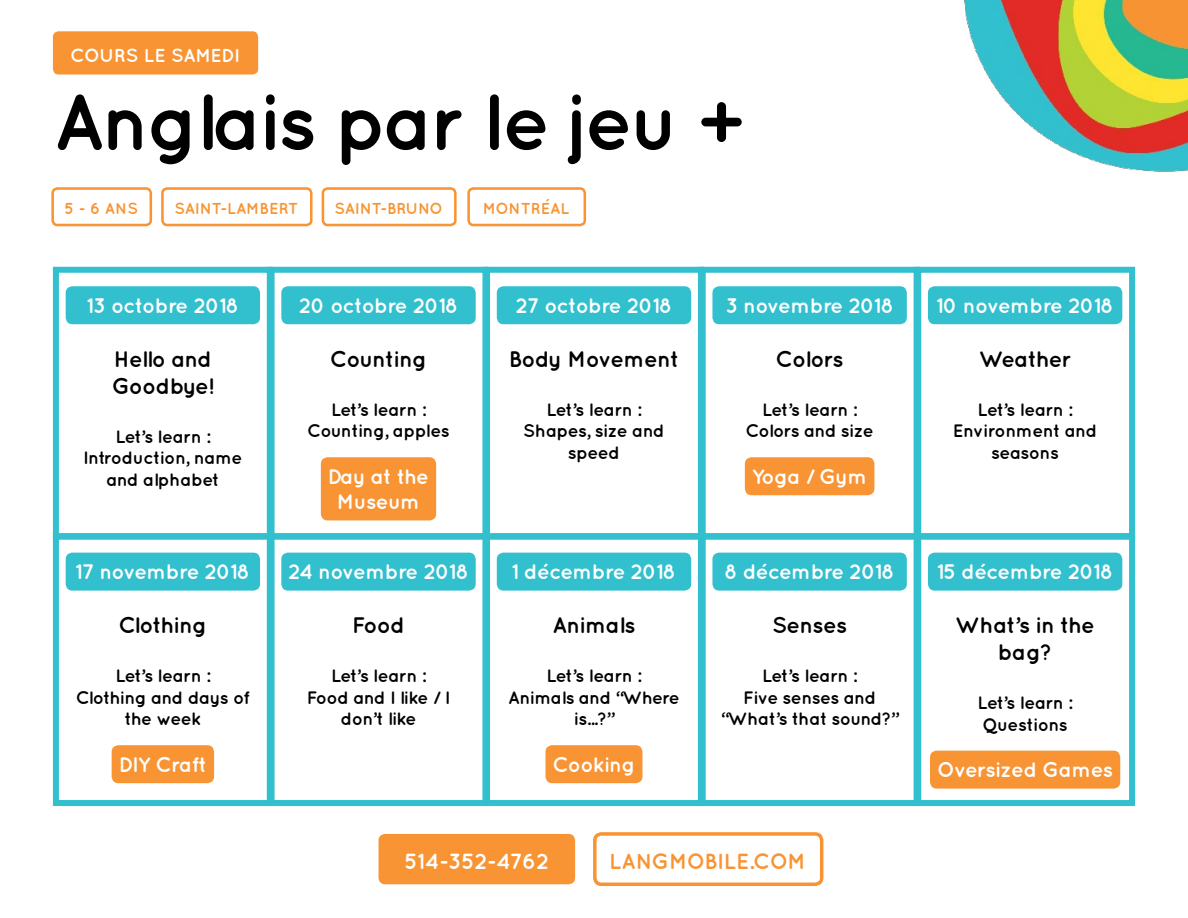
<style>
.page{position:relative;width:1188px;height:918px;background:#fff}
.page>*{position:absolute;margin:0;border:0;box-sizing:border-box;transform-origin:0 0}
.t1{font:700 79.5px "Quicksand";letter-spacing:-.04em;color:#000}
.t2{font:700 22.5px/27px "Quicksand";letter-spacing:-.03em;color:#000}
.t3{font:700 21.9px "Quicksand";letter-spacing:-.01em;color:#f89434}
.t4{font:700 21.9px "Quicksand";letter-spacing:-.005em;color:#fff}
.t5{font:700 21px/25.2px "Quicksand";letter-spacing:-.03em;color:#fff;text-align:center}
.t6{font:700 18.75px "Quicksand";letter-spacing:-.015em;color:#fff}
.t7{font:700 18px/21.6px "Quicksand";letter-spacing:-.03em;color:#000;text-align:center}
.t8{font:700 15.9px "Quicksand";color:#f89434}
</style>
<div class="page">
<img style="left:964px;top:0;width:224px;height:172px">
<div style="left:53px;top:31px;width:205px;height:44px;background:#f89434;border-radius:6px"></div>
<div style="left:379px;top:834px;width:196px;height:50px;background:#f89434;border-radius:7px"></div>
<div style="left:593px;top:832px;width:230px;height:54px;border:3px solid #f89434;border-radius:7px"></div>
<div style="left:51px;top:187px;width:101px;height:39px;border:3px solid #f89434;border-radius:5px"></div>
<div style="left:161px;top:187px;width:152px;height:39px;border:3px solid #f89434;border-radius:5px"></div>
<div style="left:322px;top:187px;width:135px;height:39px;border:3px solid #f89434;border-radius:5px"></div>
<div style="left:467px;top:187px;width:119px;height:39px;border:3px solid #f89434;border-radius:5px"></div>
<div style="left:66px;top:286px;width:194px;height:38px;background:#32c0ce;border-radius:7px"></div>
<div style="left:53px;top:267px;width:220px;height:273px;border:6px solid #32c0ce"></div>
<div style="left:66px;top:553px;width:194px;height:38px;background:#32c0ce;border-radius:7px"></div>
<div style="left:112px;top:745px;width:102px;height:38px;background:#f89434;border-radius:7px"></div>
<div style="left:53px;top:533px;width:220px;height:273px;border:6px solid #32c0ce"></div>
<div style="left:497px;top:286px;width:194px;height:38px;background:#32c0ce;border-radius:7px"></div>
<div style="left:484px;top:267px;width:220px;height:273px;border:6px solid #32c0ce"></div>
<div style="left:497px;top:553px;width:194px;height:38px;background:#32c0ce;border-radius:7px"></div>
<div style="left:546px;top:745px;width:96px;height:38px;background:#f89434;border-radius:7px"></div>
<div style="left:484px;top:533px;width:220px;height:273px;border:6px solid #32c0ce"></div>
<div style="left:281px;top:286px;width:195px;height:38px;background:#32c0ce;border-radius:7px"></div>
<div style="left:321px;top:457px;width:115px;height:63px;background:#f89434;border-radius:7px"></div>
<div style="left:269px;top:267px;width:219px;height:273px;border:6px solid #32c0ce"></div>
<div style="left:281px;top:553px;width:195px;height:38px;background:#32c0ce;border-radius:7px"></div>
<div style="left:269px;top:533px;width:219px;height:273px;border:6px solid #32c0ce"></div>
<div style="left:712px;top:286px;width:195px;height:38px;background:#32c0ce;border-radius:7px"></div>
<div style="left:745px;top:457px;width:129px;height:38px;background:#f89434;border-radius:7px"></div>
<div style="left:700px;top:267px;width:220px;height:273px;border:6px solid #32c0ce"></div>
<div style="left:712px;top:553px;width:195px;height:38px;background:#32c0ce;border-radius:7px"></div>
<div style="left:700px;top:533px;width:220px;height:273px;border:6px solid #32c0ce"></div>
<div style="left:928px;top:286px;width:194px;height:38px;background:#32c0ce;border-radius:7px"></div>
<div style="left:915px;top:267px;width:220px;height:273px;border:6px solid #32c0ce"></div>
<div style="left:928px;top:553px;width:194px;height:38px;background:#32c0ce;border-radius:7px"></div>
<div style="left:930px;top:751px;width:190px;height:38px;background:#f89434;border-radius:7px"></div>
<div style="left:915px;top:533px;width:220px;height:273px;border:6px solid #32c0ce"></div>
<p class="t6" style="left:70px;top:44px;width:171px">COURS LE SAMEDI</p>
<h1 class="t1" style="left:53px;top:75px;width:694px">Anglais par le jeu +</h1>
<p class="t8" style="left:64px;top:199px;width:75px">5 - 6 ANS</p>
<p class="t8" style="left:174px;top:199px;width:126px">SAINT-LAMBERT</p>
<p class="t8" style="left:334px;top:199px;width:110px">SAINT-BRUNO</p>
<p class="t8" style="left:483px;top:199px;width:88px">MONTRÉAL</p>
<p class="t5" style="left:87px;top:292px;width:154px">13 octobre 2018</p>
<p class="t2" style="left:112px;top:345px;width:104px">Hello and<br>Goodbye!</p>
<p class="t7" style="left:83px;top:425px;width:161px">Let’s learn :<br>Introduction, name and alphabet</p>
<p class="t5" style="left:76px;top:559px;width:176px">17 novembre 2018</p>
<p class="t2" style="left:119px;top:611px;width:90px">Clothing</p>
<p class="t7" style="left:76px;top:664px;width:175px">Let’s learn :<br>Clothing and days of the week</p>
<p class="t5" style="left:119px;top:751px;width:90px">DIY Craft</p>
<p class="t5" style="left:299px;top:292px;width:161px">20 octobre 2018</p>
<p class="t2" style="left:330px;top:345px;width:99px">Counting</p>
<p class="t7" style="left:307px;top:398px;width:144px">Let’s learn :<br>Counting, apples</p>
<p class="t5" style="left:328px;top:463px;width:103px">Day at the<br>Museum</p>
<p class="t5" style="left:288px;top:559px;width:182px">24 novembre 2018</p>
<p class="t2" style="left:352px;top:611px;width:54px">Food</p>
<p class="t7" style="left:307px;top:664px;width:145px">Let’s learn :<br>Food and I like / I don’t like</p>
<p class="t5" style="left:516px;top:292px;width:158px">27 octobre 2018</p>
<p class="t2" style="left:509px;top:345px;width:172px">Body Movement</p>
<p class="t7" style="left:523px;top:398px;width:143px">Let’s learn :<br>Shapes, size and speed</p>
<p class="t5" style="left:512px;top:559px;width:166px">1 décembre 2018</p>
<p class="t2" style="left:553px;top:611px;width:84px">Animals</p>
<p class="t7" style="left:508px;top:664px;width:173px">Let’s learn :<br>Animals and “Where is...?”</p>
<p class="t5" style="left:553px;top:751px;width:84px">Cooking</p>
<p class="t5" style="left:725px;top:292px;width:170px">3 novembre 2018</p>
<p class="t2" style="left:776px;top:345px;width:69px">Colors</p>
<p class="t7" style="left:745px;top:398px;width:130px">Let’s learn :<br>Colors and size</p>
<p class="t5" style="left:752px;top:463px;width:117px">Yoga / Gym</p>
<p class="t5" style="left:724px;top:559px;width:172px">8 décembre 2018</p>
<p class="t2" style="left:772px;top:611px;width:76px">Senses</p>
<p class="t7" style="left:721px;top:664px;width:179px">Let’s learn :<br>Five senses and “What’s that sound?”</p>
<p class="t4" style="left:404px;top:849px;width:146px">514-352-4762</p>
<p class="t3" style="left:609px;top:849px;width:198px">LANGMOBILE.COM</p>
<p class="t5" style="left:937px;top:292px;width:179px">10 novembre 2018</p>
<p class="t2" style="left:979px;top:345px;width:94px">Weather</p>
<p class="t7" style="left:953px;top:398px;width:146px">Let’s learn :<br>Environment and seasons</p>
<p class="t5" style="left:937px;top:559px;width:178px">15 décembre 2018</p>
<p class="t2" style="left:955px;top:611px;width:141px;text-align:center">What’s in the bag?</p>
<p class="t7" style="left:978px;top:691px;width:97px;text-align:left">Let’s learn :<br>Questions</p>
<p class="t5" style="left:937px;top:757px;width:178px">Oversized Games</p>
</div>
